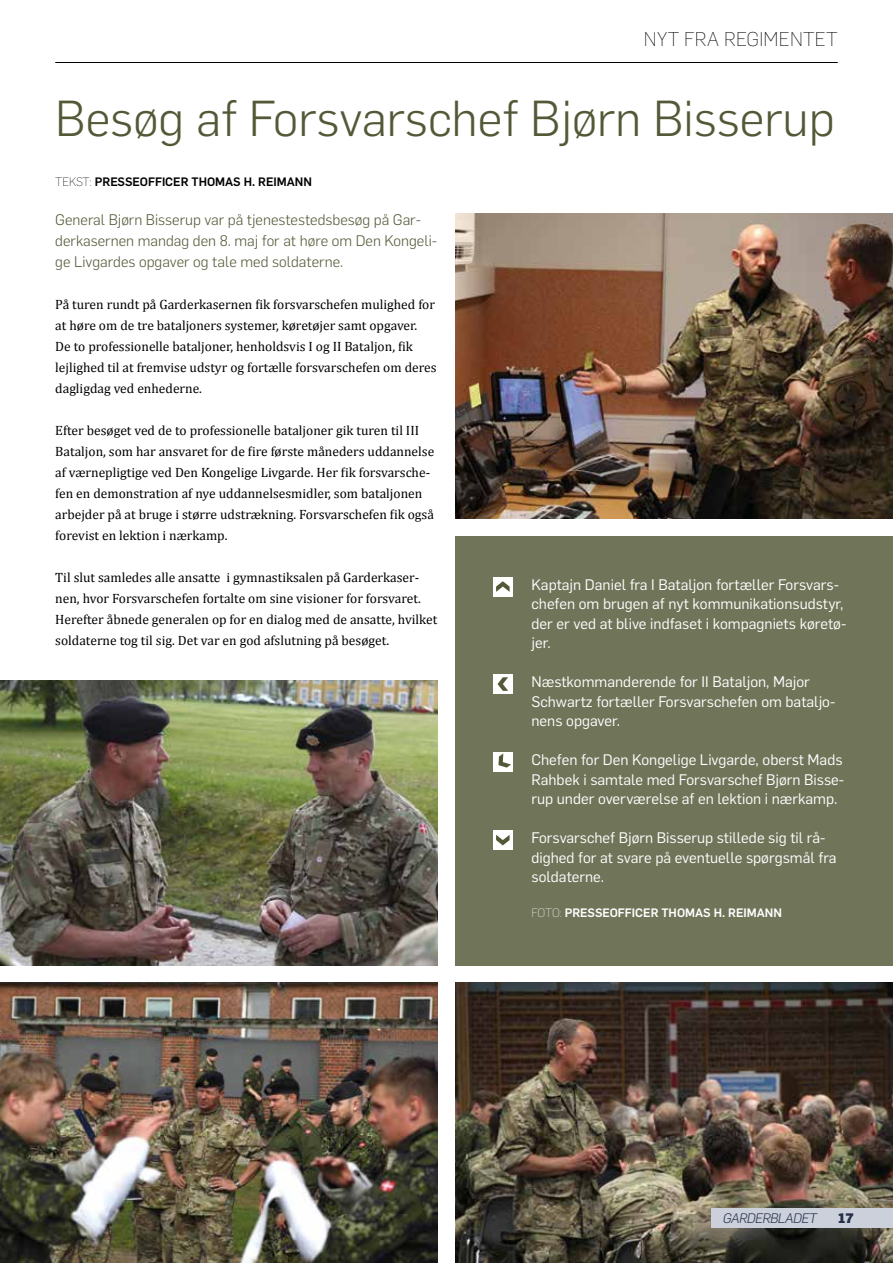
<style>
.page{position:relative;width:893px;height:1263px;background:#fff}
.page>*{position:absolute;margin:0;border:0;box-sizing:border-box;transform-origin:0 0}
.t1{font:300 49.5px "Flama";color:#535937}
.t2{font:200 19.5px "Flama";letter-spacing:.01em;color:#000}
.t3{font:15px/19.5px "Flama";color:#fff}
.t4{font:300 15px/21px "Flama";color:#535937}
.t5{font:13.5px/21px "Cambria";color:#000}
.t6{font:italic 300 13.5px "Flama";letter-spacing:-.04em;color:#252f49}
.t7{font:900 13.5px "Flama";color:#252f49}
.t8{font:500 12px "Flama";color:#000}
.t9{font:500 12px "Flama";color:#fff}
.s1{font-weight:200}
</style>
<div class="page">
<img style="left:455px;top:982px;width:438px;height:281px">
<div style="left:712px;top:1209px;width:181px;height:19px;background:#cbd0db"></div>
<hr style="left:55px;top:62px;width:783px;height:1px;background:#000">
<img style="left:455px;top:213px;width:438px;height:306px">
<img style="left:0;top:680px;width:438px;height:285px">
<img style="left:0;top:982px;width:438px;height:281px">
<div style="left:455px;top:536px;width:438px;height:429px;background:#707559"></div>
<div style="left:493px;top:674px;width:19px;height:20px;background:#fff"></div>
<div style="left:493px;top:577px;width:19px;height:19px;background:#fff"></div>
<div style="left:493px;top:830px;width:19px;height:20px;background:#fff"></div>
<svg style="left:497px;top:677px;width:11px;height:14px"></svg>
<svg style="left:496px;top:581px;width:14px;height:11px"></svg>
<svg style="left:496px;top:835px;width:14px;height:10px"></svg>
<div style="left:493px;top:752px;width:19px;height:20px;background:#fff"></div>
<svg style="left:498px;top:753px;width:13px;height:15px"></svg>
<h2 class="t2" style="left:644px;top:26px;width:196px">NYT FRA REGIMENTET</h2>
<h1 class="t1" style="left:55px;top:85px;width:781px">Besøg af Forsvarschef Bjørn Bisserup</h1>
<p class="t8" style="left:55px;top:173px;width:258px"><span class="s1">TEKST:</span> PRESSEOFFICER THOMAS H. REIMANN</p>
<p class="t4" style="left:55px;top:208px;width:383px">General Bjørn Bisserup var på tjenestestedsbesøg på Gar&shy;derkasernen mandag den 8. maj for at høre om Den Kongeli&shy;ge Livgardes opgaver og tale med soldaterne.</p>
<p class="t5" style="left:55px;top:294px;width:383px">På turen rundt på Garderkasernen fik forsvarschefen mulighed for at høre om de tre bataljoners systemer, køretøjer samt opgaver.<br>De to professionelle bataljoner, henholdsvis I og II Bataljon, fik lejlighed til at fremvise udstyr og fortælle forsvarschefen om deres dagligdag ved enhederne.</p>
<p class="t5" style="left:55px;top:420px;width:380px">Efter besøget ved de to professionelle bataljoner gik turen til III Bataljon, som har ansvaret for de fire første måneders uddannelse af værnepligtige ved Den Kongelige Livgarde. Her fik forsvarsche&shy;fen en demonstration af nye uddannelsesmidler, som bataljonen arbejder på at bruge i større udstrækning. Forsvarschefen fik også forevist en lektion i nærkamp.</p>
<p class="t5" style="left:55px;top:567px;width:384px">Til slut samledes alle ansatte i gymnastiksalen på Garderkaser&shy;nen, hvor Forsvarschefen fortalte om sine visioner for forsvaret.<br>Herefter åbnede generalen op for en dialog med de ansatte, hvilket soldaterne tog til sig. Det var en god afslutning på besøget.</p>
<p class="t3" style="left:531px;top:574px;width:316px">Kaptajn Daniel fra I Bataljon fortæller Forsvars&shy;chefen om brugen af nyt kommunikationsudstyr, der er ved at blive indfaset i kompagniets køretø&shy;jer.</p>
<p class="t3" style="left:531px;top:671px;width:305px">Næstkommanderende for II Bataljon, Major<br>Schwartz fortæller Forsvarschefen om bataljo&shy;nens opgaver.</p>
<p class="t3" style="left:531px;top:749px;width:314px;text-align:justify">Chefen for Den Kongelige Livgarde, oberst Mads Rahbek i samtale med Forsvarschef Bjørn Bisse&shy;rup under overværelse af en lektion i nærkamp.</p>
<p class="t3" style="left:531px;top:827px;width:306px">Forsvarschef Bjørn Bisserup stillede sig til rå&shy;dighed for at svare på eventuelle spørgsmål fra soldaterne.</p>
<p class="t9" style="left:531px;top:904px;width:252px"><span class="s1">FOTO:</span> PRESSEOFFICER THOMAS H. REIMANN</p>
<p class="t6" style="left:723px;top:1209px;width:95px">GARDERBLADET</p>
<p class="t7" style="left:838px;top:1208px;width:17px">17</p>
</div>
